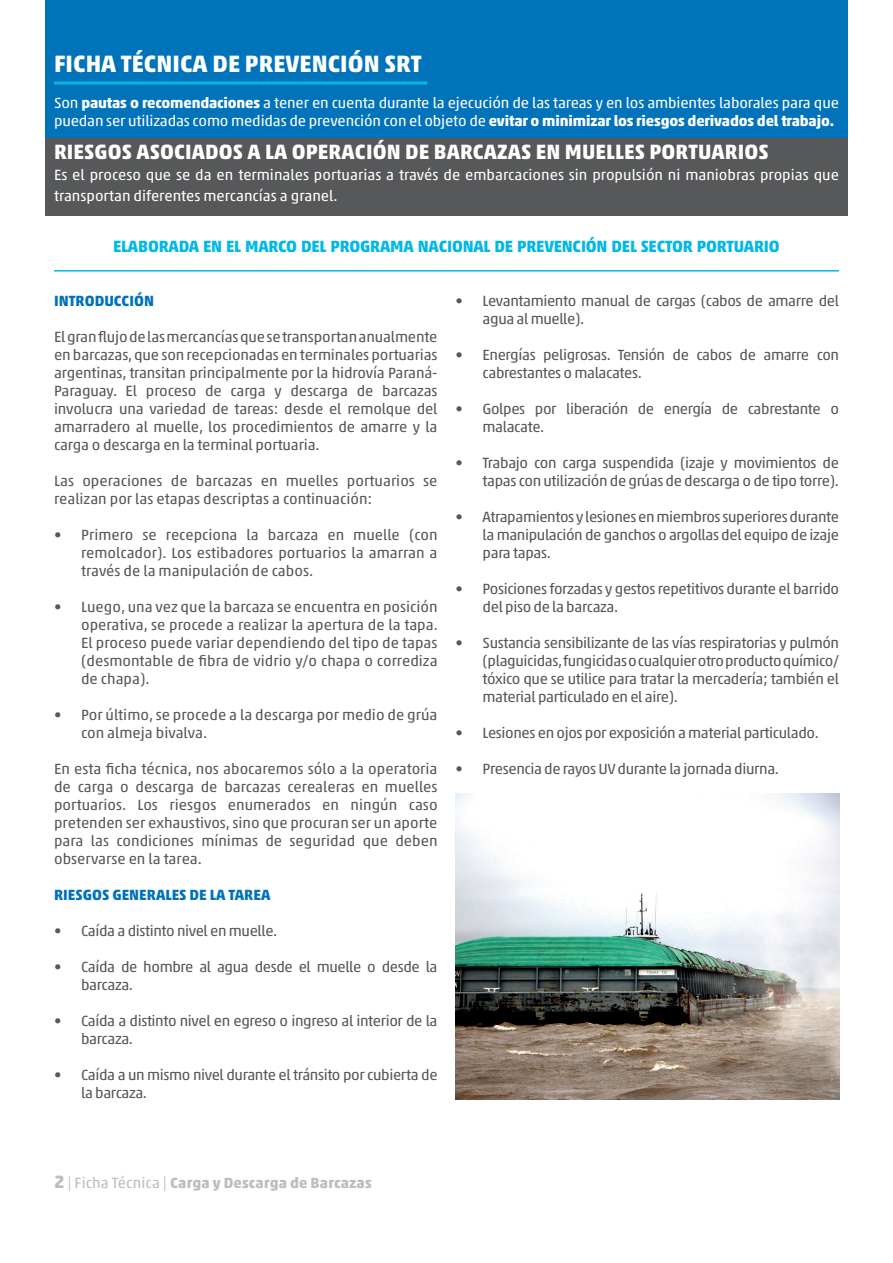
<style>
.page{position:relative;width:893px;height:1263px;background:#fff}
.page>*{position:absolute;margin:0;border:0;box-sizing:border-box;transform-origin:0 0}
.t1{font:700 24px "Akko Pro";color:#fff}
.t2{font:700 21px "Akko Pro";letter-spacing:.005em;color:#fff}
.t3{font:700 16.5px "Akko Pro";letter-spacing:-.015em;color:#03b7e9}
.t4{font:15px/18px "Akko Pro";letter-spacing:-.025em;color:#57585a}
.t5{font:15px/18px "Akko Pro";letter-spacing:-.01em;color:#fff}
.t6{font:15px/18px "Akko Pro";color:#57585a}
.t7{font:700 15px "Akko Pro";letter-spacing:.015em;color:#bcbdc0}
.t8{font:700 15px "Akko Pro";color:#0072bc}
.s1{font-weight:700}
.s2{font-size:18px}
.s3{font-weight:400}
</style>
<div class="page">
<img style="left:456px;top:793px;width:383px;height:306px">
<div style="left:45px;top:137px;width:803px;height:79px;background:#57585a"></div>
<div style="left:45px;top:0;width:803px;height:137px;background:#0173bb"></div>
<hr style="left:54px;top:81px;width:373px;height:3px;background:#03b7e9">
<hr style="left:54px;top:270px;width:785px;height:2px;background:#03b7e9">
<h1 class="t1" style="left:54px;top:49px;width:369px">FICHA TÉCNICA DE PREVENCIÓN SRT</h1>
<p class="t5" style="left:54px;top:94px;width:786px">Son <span class="s1">pautas o recomendaciones</span> a tener en cuenta durante la ejecución de las tareas y en los ambientes laborales para que puedan ser utilizadas como medidas de prevención con el objeto de <span class="s1">evitar o minimizar los riesgos derivados del trabajo.</span></p>
<h2 class="t2" style="left:54px;top:139px;width:716px">RIESGOS ASOCIADOS A LA OPERACIÓN DE BARCAZAS EN MUELLES PORTUARIOS</h2>
<p class="t5" style="left:54px;top:164px;width:786px;line-height:21px">Es el proceso que se da en terminales portuarias a través de embarcaciones sin propulsión ni maniobras propias que transportan diferentes mercancías a granel.</p>
<p class="t3" style="left:113px;top:236px;width:668px">ELABORADA EN EL MARCO DEL PROGRAMA NACIONAL DE PREVENCIÓN DEL SECTOR PORTUARIO</p>
<p class="t8" style="left:54px;top:292px;width:101px">INTRODUCCIÓN</p>
<p class="t4" style="left:54px;top:328px;width:385px;text-align:justify">El gran flujo de las mercancías que se transportan anualmente en barcazas, que son recepcionadas en terminales portuarias argentinas, transitan principalmente por la hidrovía Paraná-Paraguay. El proceso de carga y descarga de barcazas involucra una variedad de tareas: desde el remolque del amarradero al muelle, los procedimientos de amarre y la carga o descarga en la terminal portuaria.</p>
<p class="t6" style="left:54px;top:472px;width:385px">Las operaciones de barcazas en muelles portuarios se realizan por las etapas descriptas a continuación:</p>
<p class="t4" style="left:81px;top:526px;width:358px;text-align:justify;text-indent:-27px">• Primero se recepciona la barcaza en muelle (con remolcador). Los estibadores portuarios la amarran a través de la manipulación de cabos.</p>
<p class="t4" style="left:81px;top:598px;width:358px;text-align:justify;text-indent:-27px">• Luego, una vez que la barcaza se encuentra en posición operativa, se procede a realizar la apertura de la tapa.<br>El proceso puede variar dependiendo del tipo de tapas (desmontable de fibra de vidrio y/o chapa o corrediza de chapa).</p>
<p class="t6" style="left:81px;top:706px;width:358px;text-indent:-27px">• Por último, se procede a la descarga por medio de grúa con almeja bivalva.</p>
<p class="t4" style="left:54px;top:760px;width:385px;text-align:justify">En esta ficha técnica, nos abocaremos sólo a la operatoria de carga o descarga de barcazas cerealeras en muelles portuarios. Los riesgos enumerados en ningún caso pretenden ser exhaustivos, sino que procuran ser un aporte para las condiciones mínimas de seguridad que deben observarse en la tarea.</p>
<p class="t8" style="left:54px;top:886px;width:218px">RIESGOS GENERALES DE LA TAREA</p>
<p class="t4" style="left:54px;top:922px;width:225px">• Caída a distinto nivel en muelle.</p>
<p class="t4" style="left:81px;top:958px;width:358px;text-indent:-27px">• Caída de hombre al agua desde el muelle o desde la barcaza.</p>
<p class="t4" style="left:81px;top:1012px;width:358px;text-indent:-27px">• Caída a distinto nivel en egreso o ingreso al interior de la barcaza.</p>
<p class="t4" style="left:81px;top:1066px;width:358px;text-indent:-27px">• Caída a un mismo nivel durante el tránsito por cubierta de la barcaza.</p>
<p class="t4" style="left:483px;top:292px;width:358px;text-indent:-27px">• Levantamiento manual de cargas (cabos de amarre del agua al muelle).</p>
<p class="t4" style="left:483px;top:346px;width:358px;text-indent:-27px">• Energías peligrosas. Tensión de cabos de amarre con cabrestantes o malacates.</p>
<p class="t4" style="left:483px;top:400px;width:358px;text-indent:-27px">• Golpes por liberación de energía de cabrestante o malacate.</p>
<p class="t4" style="left:456px;top:454px;width:385px;text-align:right">• Trabajo con carga suspendida (izaje y movimientos de tapas con utilización de grúas de descarga o de tipo torre).</p>
<p class="t4" style="left:483px;top:508px;width:358px;text-align:justify;text-indent:-27px">• Atrapamientos y lesiones en miembros superiores durante la manipulación de ganchos o argollas del equipo de izaje para tapas.</p>
<p class="t4" style="left:483px;top:580px;width:358px;text-indent:-27px">• Posiciones forzadas y gestos repetitivos durante el barrido del piso de la barcaza.</p>
<p class="t4" style="left:483px;top:634px;width:358px;text-align:justify;text-indent:-27px">• Sustancia sensibilizante de las vías respiratorias y pulmón (plaguicidas, fungicidas o cualquier otro producto químico/ tóxico que se utilice para tratar la mercadería; también el material particulado en el aire).</p>
<p class="t4" style="left:456px;top:724px;width:365px">• Lesiones en ojos por exposición a material particulado.</p>
<p class="t4" style="left:456px;top:760px;width:325px">• Presencia de rayos UV durante la jornada diurna.</p>
<p class="t7" style="left:54px;top:1174px;width:319px"><span class="s2">2</span> <span class="s3">| Ficha Técnica |</span> Carga y Descarga de Barcazas</p>
</div>
